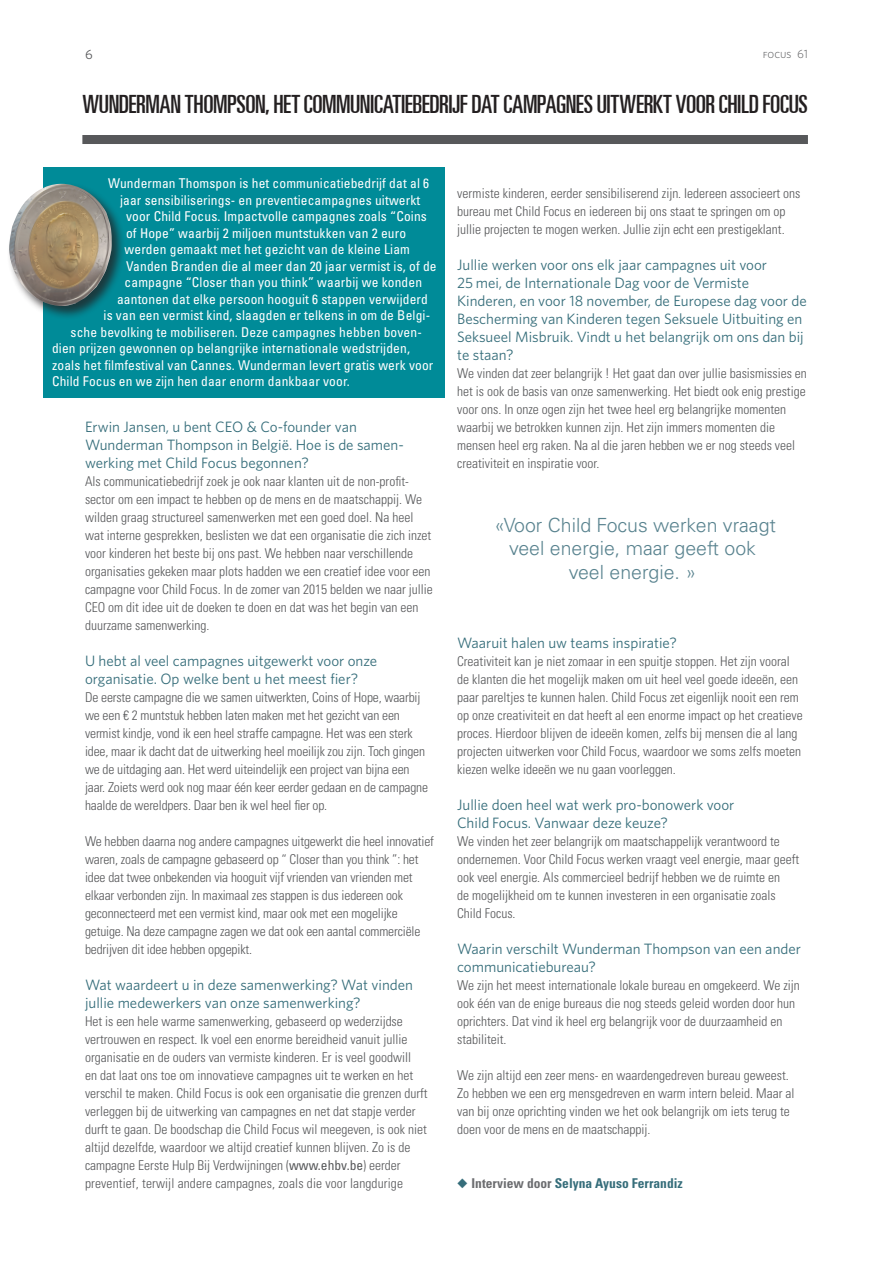
<style>
.page{position:relative;width:893px;height:1263px;background:#fff}
.page>*{position:absolute;margin:0;border:0;box-sizing:border-box;transform-origin:0 0}
.t1{font:ultra-condensed 25.2px "Univers LT";letter-spacing:-.02em;color:#231f20}
.t2{font:300 19.5px "Univers LT Std";color:#59838f}
.body_Univers_DEF{font:15px/18px "Whitney";color:#356d7a}
.body_Univers_DEF-2{font:300 condensed 13.5px/18px "Univers LT Std";color:#57585a}
.body_Univers_DEF-3{font:condensed 13.5px "Univers LT Std";letter-spacing:.01em;color:#fff}
.body_Univers_DEF-4{font:700 condensed 13.5px "Univers LT Std";color:#356d7a}
.t3{font:13.5px "Whitney";color:#57585a}
.t4{font:300 12px "Whitney";color:#57585a}
.s1{font-weight:400}
.s2{color:#6c6d70}
</style>
<div class="page">
<div style="left:82px;top:135px;width:726px;height:9px;background:#57585a"></div>
<div style="left:44px;top:167px;width:401px;height:230px;background:#008b98"></div>
<div style="left:7px;top:182px;width:119px;height:138px;background:#231f20;opacity:.75"></div>
<img style="left:9px;top:184px;width:103px;height:122px">
<p class="t3" style="left:85px;top:45px;width:9px">6</p>
<p class="t4" style="left:763px;top:46px;width:47px">focus 61</p>
<p class="t1" style="left:82px;top:90px;width:727px">WUNDERMAN THOMPSON, HET COMMUNICATIEBEDRIJF DAT CAMPAGNES UITWERKT VOOR CHILD FOCUS</p>
<p class="body_Univers_DEF-3" style="left:108px;top:175px;width:323px">Wunderman Thomspon is het communicatiebedrijf dat al 6</p>
<p class="body_Univers_DEF-3" style="left:120px;top:191px;width:302px">jaar sensibiliserings- en preventiecampagnes uitwerkt</p>
<p class="body_Univers_DEF-3" style="left:126px;top:208px;width:302px">voor Child Focus. Impactvolle campagnes zoals “Coins</p>
<p class="body_Univers_DEF-3" style="left:126px;top:224px;width:282px">of Hope” waarbij 2 miljoen muntstukken van 2 euro</p>
<p class="body_Univers_DEF-3" style="left:125px;top:241px;width:287px">werden gemaakt met het gezicht van de kleine Liam</p>
<p class="body_Univers_DEF-3" style="left:126px;top:257px;width:312px">Vanden Branden die al meer dan 20 jaar vermist is, of de</p>
<p class="body_Univers_DEF-3" style="left:125px;top:274px;width:299px">campagne “Closer than you think” waarbij we konden</p>
<p class="body_Univers_DEF-3" style="left:117px;top:290px;width:312px">aantonen dat elke persoon hooguit 6 stappen verwijderd</p>
<p class="body_Univers_DEF-3" style="left:104px;top:307px;width:328px">is van een vermist kind, slaagden er telkens in om de Belgi-</p>
<p class="body_Univers_DEF-3" style="left:71px;top:323px;width:353px">sche bevolking te mobiliseren. Deze campagnes hebben boven-</p>
<p class="body_Univers_DEF-3" style="left:52px;top:340px;width:359px">dien prijzen gewonnen op belangrijke internationale wedstrijden,</p>
<p class="body_Univers_DEF-3" style="left:52px;top:356px;width:383px">zoals het filmfestival van Cannes. Wunderman levert gratis werk voor</p>
<p class="body_Univers_DEF-3" style="left:52px;top:373px;width:299px">Child Focus en we zijn hen daar enorm dankbaar voor.</p>
<p class="body_Univers_DEF" style="left:85px;top:417px;width:320px">Erwin Jansen, u bent CEO &amp; Co-founder van<br>Wunderman Thompson in België. Hoe is de samen&shy;werking met Child Focus begonnen?</p>
<p class="body_Univers_DEF-2" style="left:85px;top:472px;width:349px">Als communicatiebedrijf zoek je ook naar klanten uit de non-profit&shy;sector om een impact te hebben op de mens en de maatschappij. We wilden graag structureel samenwerken met een goed doel. Na heel wat interne gesprekken, beslisten we dat een organisatie die zich inzet voor kinderen het beste bij ons past. We hebben naar verschillende organisaties gekeken maar plots hadden we een creatief idee voor een campagne voor Child Focus. In de zomer van 2015 belden we naar jullie CEO om dit idee uit de doeken te doen en dat was het begin van een duurzame samenwerking.</p>
<p class="body_Univers_DEF" style="left:85px;top:651px;width:294px">U hebt al veel campagnes uitgewerkt voor onze organisatie. Op welke bent u het meest fier?</p>
<p class="body_Univers_DEF-2" style="left:85px;top:688px;width:345px">De eerste campagne die we samen uitwerkten, Coins of Hope, waarbij we een € 2 muntstuk hebben laten maken met het gezicht van een vermist kindje, vond ik een heel straffe campagne. Het was een sterk idee, maar ik dacht dat de uitwerking heel moeilijk zou zijn. Toch gingen we de uitdaging aan. Het werd uiteindelijk een project van bijna een jaar. Zoiets werd ook nog maar één keer eerder gedaan en de campagne haalde de wereldpers. Daar ben ik wel heel fier op.</p>
<p class="body_Univers_DEF-2" style="left:85px;top:832px;width:350px">We hebben daarna nog andere campagnes uitgewerkt die heel innovatief waren, zoals de campagne gebaseerd op “ Closer than you think ”: het idee dat twee onbekenden via hooguit vijf vrienden van vrienden met elkaar verbonden zijn. In maximaal zes stappen is dus iedereen ook geconnecteerd met een vermist kind, maar ook met een mogelijke getuige. Na deze campagne zagen we dat ook een aantal commerciële bedrijven dit idee hebben opgepikt.</p>
<p class="body_Univers_DEF" style="left:85px;top:975px;width:329px">Wat waardeert u in deze samenwerking? Wat vinden jullie medewerkers van onze samenwerking?</p>
<p class="body_Univers_DEF-2" style="left:85px;top:1012px;width:344px">Het is een hele warme samenwerking, gebaseerd op wederzijdse vertrouwen en respect. Ik voel een enorme bereidheid vanuit jullie organisatie en de ouders van vermiste kinderen. Er is veel goodwill<br>en dat laat ons toe om innovatieve campagnes uit te werken en het verschil te maken. Child Focus is ook een organisatie die grenzen durft verleggen bij de uitwerking van campagnes en net dat stapje verder durft te gaan. De boodschap die Child Focus wil meegeven, is ook niet altijd dezelfde, waardoor we altijd creatief kunnen blijven. Zo is de campagne Eerste Hulp Bij Verdwijningen (<span class="s1">www.ehbv.be</span>) eerder preventief, terwijl andere campagnes, zoals die voor langdurige</p>
<p class="body_Univers_DEF-2" style="left:457px;top:184px;width:345px">vermiste kinderen, eerder sensibiliserend zijn. Iedereen associeert ons bureau met Child Focus en iedereen bij ons staat te springen om op jullie projecten te mogen werken. Jullie zijn echt een prestigeklant.</p>
<p class="body_Univers_DEF" style="left:457px;top:255px;width:351px">Jullie werken voor ons elk jaar campagnes uit voor<br>25 mei, de Internationale Dag voor de Vermiste Kinderen, en voor 18 november, de Europese dag voor de Bescherming van Kinderen tegen Seksuele Uitbuiting en Seksueel Misbruik. Vindt u het belangrijk om ons dan bij te staan?</p>
<p class="body_Univers_DEF-2" style="left:457px;top:364px;width:351px">We vinden dat zeer belangrijk ! Het gaat dan over jullie basismissies en het is ook de basis van onze samenwerking. Het biedt ook enig prestige voor ons. In onze ogen zijn het twee heel erg belangrijke momenten waarbij we betrokken kunnen zijn. Het zijn immers momenten die mensen heel erg raken. Na al die jaren hebben we er nog steeds veel creativiteit en inspiratie voor.</p>
<p class="t2" style="left:494px;top:513px;width:283px">«Voor Child Focus werken vraagt</p>
<p class="t2" style="left:509px;top:537px;width:248px">veel energie, maar geeft ook</p>
<p class="t2" style="left:569px;top:560px;width:129px">veel energie. »</p>
<p class="body_Univers_DEF" style="left:457px;top:633px;width:221px">Waaruit halen uw teams inspiratie?</p>
<p class="body_Univers_DEF-2" style="left:457px;top:652px;width:347px">Creativiteit kan je niet zomaar in een spuitje stoppen. Het zijn vooral de klanten die het mogelijk maken om uit heel veel goede ideeën, een paar pareltjes te kunnen halen. Child Focus zet eigenlijk nooit een rem op onze creativiteit en dat heeft al een enorme impact op het creatieve proces. Hierdoor blijven de ideeën komen, zelfs bij mensen die al lang projecten uitwerken voor Child Focus, waardoor we soms zelfs moeten kiezen welke ideeën we nu gaan voorleggen.</p>
<p class="body_Univers_DEF" style="left:457px;top:795px;width:279px">Jullie doen heel wat werk pro-bonowerk voor<br>Child Focus. Vanwaar deze keuze?</p>
<p class="body_Univers_DEF-2" style="left:457px;top:832px;width:344px">We vinden het zeer belangrijk om maatschappelijk verantwoord te ondernemen. Voor Child Focus werken vraagt veel energie, maar geeft ook veel energie. Als commercieel bedrijf hebben we de ruimte en<br>de mogelijkheid om te kunnen investeren in een organisatie zoals Child Focus.</p>
<p class="body_Univers_DEF" style="left:457px;top:939px;width:345px">Waarin verschilt Wunderman Thompson van een ander communicatiebureau?</p>
<p class="body_Univers_DEF-2" style="left:457px;top:976px;width:344px">We zijn het meest internationale lokale bureau en omgekeerd. We zijn ook één van de enige bureaus die nog steeds geleid worden door hun oprichters. Dat vind ik heel erg belangrijk voor de duurzaamheid en stabiliteit.</p>
<p class="body_Univers_DEF-2" style="left:457px;top:1066px;width:339px">We zijn altijd een zeer mens- en waardengedreven bureau geweest.<br>Zo hebben we een erg mensgedreven en warm intern beleid. Maar al van bij onze oprichting vinden we het ook belangrijk om iets terug te doen voor de mens en de maatschappij.</p>
<p class="body_Univers_DEF-4" style="left:457px;top:1175px;width:227px">◆ <span class="s2">Interview door</span> Selyna Ayuso Ferrandiz</p>
</div>
